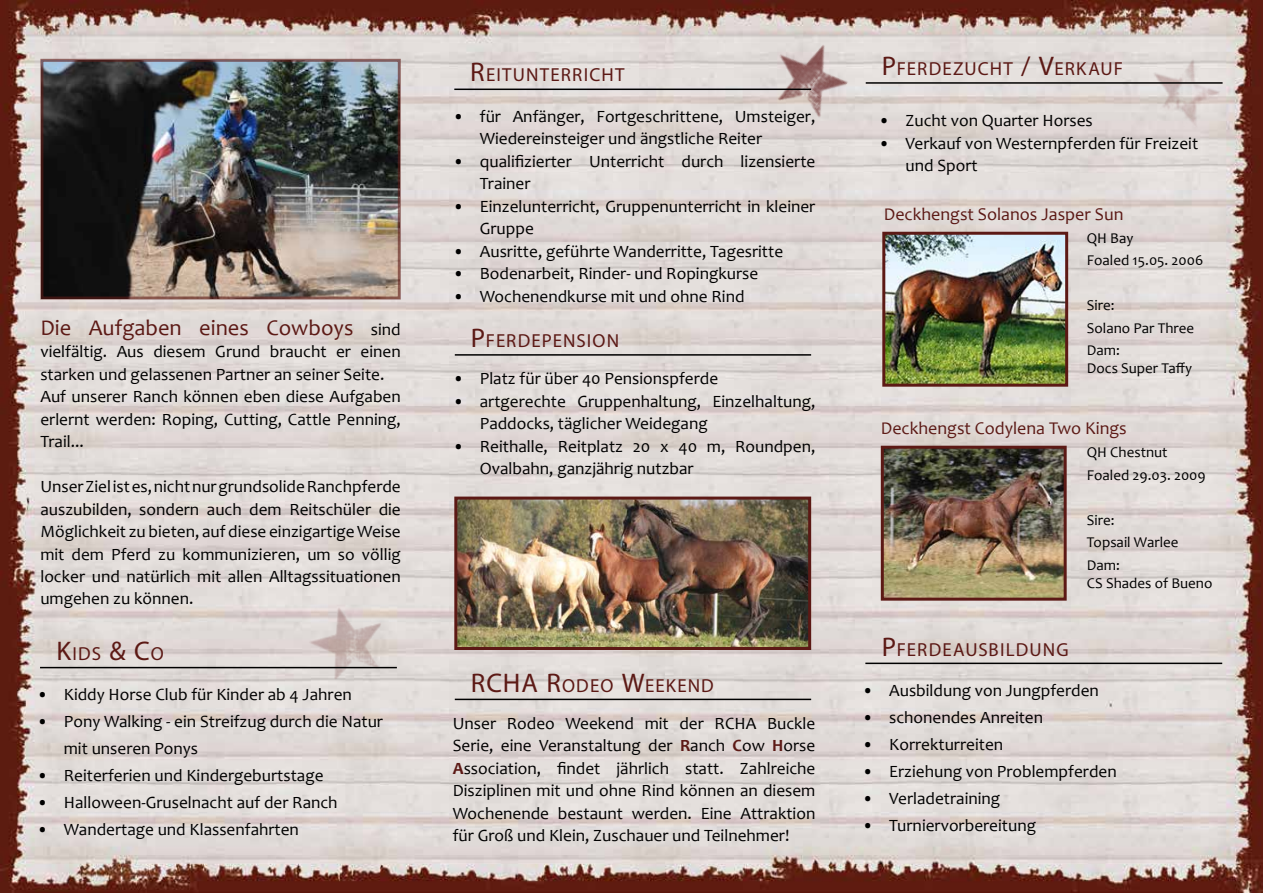
<style>
.page{position:relative;width:1263px;height:893px;background:#fff}
.page>*{position:absolute;margin:0;border:0;box-sizing:border-box;transform-origin:0 0}
.t1{font:27px "Myriad Pro";color:#5c1915}
.t2{font:22.5px "Candara";color:#5c1915}
.t3{font:18.9px "Myriad Pro";letter-spacing:.06em;color:#5c1915}
.t4{font:18px "Candara";color:#5c1915}
.t5{font:17.25px/22.5px "Candara";color:#000}
.t6{font:15px/22.5px "Candara";color:#000}
.s1{font-size:17.25px;color:#000}
.s2{font-size:27px}
.s3{font-weight:700;color:#5c1915}
</style>
<div class="page">
<img style="left:0;top:0;width:1263px;height:893px">
<img style="left:1130px;top:49px;width:102px;height:87px">
<hr style="left:866px;top:82px;width:356px;height:2px;background:#000">
<img style="left:886px;top:236px;width:178px;height:147px">
<div style="left:882px;top:232px;width:186px;height:155px;border:3px solid #5c1915"></div>
<img style="left:885px;top:450px;width:178px;height:147px">
<div style="left:881px;top:446px;width:186px;height:155px;border:3px solid #5c1915"></div>
<hr style="left:865px;top:663px;width:357px;height:1px;background:#000">
<img style="left:44px;top:63px;width:353px;height:233px">
<div style="left:40px;top:59px;width:361px;height:241px;border:3px solid #5c1915"></div>
<img style="left:295px;top:600px;width:102px;height:87px">
<hr style="left:40px;top:667px;width:357px;height:1px;background:#000">
<img style="left:740px;top:12px;width:134px;height:131px">
<hr style="left:454px;top:89px;width:357px;height:1px;background:#000">
<hr style="left:455px;top:354px;width:356px;height:2px;background:#000">
<hr style="left:455px;top:699px;width:356px;height:1px;background:#000">
<img style="left:458px;top:501px;width:349px;height:145px">
<div style="left:454px;top:497px;width:357px;height:153px;border:3px solid #5c1915"></div>
<h2 class="t2" style="left:40px;top:313px;width:362px">Die Aufgaben eines Cowboys <span class="s1">sind</span></h2>
<p class="t5" style="left:40px;top:340px;width:362px">vielfältig. Aus diesem Grund braucht er einen starken und gelassenen Partner an seiner Seite.<br>Auf unserer Ranch können eben diese Aufgaben erlernt werden: Roping, Cutting, Cattle Penning, Trail...</p>
<p class="t5" style="left:40px;top:475px;width:362px;text-align:justify">Unser Ziel ist es, nicht nur grundsolide Ranchpferde auszubilden, sondern auch dem Reitschüler die Möglichkeit zu bieten, auf diese einzigartige Weise mit dem Pferd zu kommunizieren, um so völlig locker und natürlich mit allen Alltagssituationen umgehen zu können.</p>
<p class="t3" style="left:56px;top:642px;width:109px"><span class="s2">K</span>IDS <span class="s2">&amp; C</span>O</p>
<p class="t5" style="left:37px;top:683px;width:317px">• Kiddy Horse Club für Kinder ab 4 Jahren</p>
<p class="t5" style="left:64px;top:708px;width:321px;line-height:27px;text-indent:-27px">• Pony Walking - ein Streifzug durch die Natur mit unseren Ponys</p>
<p class="t5" style="left:37px;top:764px;width:288px">• Reiterferien und Kindergeburtstage</p>
<p class="t5" style="left:37px;top:791px;width:302px">• Halloween-Gruselnacht auf der Ranch</p>
<p class="t5" style="left:37px;top:818px;width:264px">• Wandertage und Klassenfahrten</p>
<p class="t3" style="left:470px;top:63px;width:156px"><span class="s2">R</span>EITUNTERRICHT</p>
<p class="t5" style="left:480px;top:105px;width:337px;text-indent:-27px">• für Anfänger, Fortgeschrittene, Umsteiger,<br>Wiedereinsteiger und ängstliche Reiter</p>
<p class="t5" style="left:480px;top:150px;width:337px;text-indent:-27px">• qualifizierter Unterricht durch lizensierte<br>Trainer</p>
<p class="t5" style="left:480px;top:195px;width:337px;text-indent:-27px">• Einzelunterricht, Gruppenunterricht in kleiner<br>Gruppe</p>
<p class="t5" style="left:453px;top:240px;width:332px">• Ausritte, geführte Wanderritte, Tagesritte</p>
<p class="t5" style="left:453px;top:262px;width:307px">• Bodenarbeit, Rinder- und Ropingkurse</p>
<p class="t5" style="left:453px;top:285px;width:293px">• Wochenendkurse mit und ohne Rind</p>
<p class="t3" style="left:471px;top:329px;width:150px"><span class="s2">P</span>FERDEPENSION</p>
<p class="t5" style="left:453px;top:367px;width:267px">• Platz für über 40 Pensionspferde</p>
<p class="t5" style="left:480px;top:390px;width:337px;text-indent:-27px">• artgerechte Gruppenhaltung, Einzelhaltung,<br>Paddocks, täglicher Weidegang</p>
<p class="t5" style="left:480px;top:435px;width:337px;text-indent:-27px">• Reithalle, Reitplatz 20 x 40 m, Roundpen,<br>Ovalbahn, ganzjährig nutzbar</p>
<h1 class="t1" style="left:471px;top:666px;width:18px">RCHA</h1>
<p class="t3" style="left:546px;top:673px;width:169px"><span class="s2">R</span>ODEO <span class="s2">W</span>EEKEND</p>
<p class="t5" style="left:453px;top:712px;width:364px;text-align:justify">Unser Rodeo Weekend mit der RCHA Buckle Serie, eine Veranstaltung der <span class="s3">R</span>anch <span class="s3">C</span>ow <span class="s3">H</span>orse <span class="s3">A</span>ssociation, findet jährlich statt. Zahlreiche Disziplinen mit und ohne Rind können an diesem Wochenende bestaunt werden. Eine Attraktion für Groß und Klein, Zuschauer und Teilnehmer!</p>
<p class="t3" style="left:882px;top:57px;width:243px"><span class="s2">P</span>FERDEZUCHT <span class="s2">/ V</span>ERKAUF</p>
<p class="t5" style="left:878px;top:109px;width:216px">• Zucht von Quarter Horses</p>
<p class="t5" style="left:905px;top:132px;width:294px;text-indent:-27px">• Verkauf von Westernpferden für Freizeit und Sport</p>
<p class="t4" style="left:884px;top:203px;width:241px">Deckhengst Solanos Jasper Sun</p>
<p class="t6" style="left:1087px;top:226px;width:118px">QH Bay<br>Foaled 15.05. 2006</p>
<p class="t6" style="left:1087px;top:294px;width:109px">Sire:<br>Solano Par Three<br>Dam:</p>
<p class="t6" style="left:1087px;top:357px;width:107px">Docs Super Taffy</p>
<p class="t4" style="left:881px;top:417px;width:247px">Deckhengst Codylena Two Kings</p>
<p class="t6" style="left:1087px;top:441px;width:120px">QH Chestnut<br>Foaled 29.03. 2009</p>
<p class="t6" style="left:1087px;top:509px;width:93px">Sire:<br>Topsail Warlee<br>Dam:</p>
<p class="t6" style="left:1087px;top:572px;width:127px">CS Shades of Bueno</p>
<p class="t3" style="left:882px;top:638px;width:188px"><span class="s2">P</span>FERDEAUSBILDUNG</p>
<p class="t5" style="left:862px;top:679px;width:238px">• Ausbildung von Jungpferden</p>
<p class="t5" style="left:862px;top:706px;width:182px">• schonendes Anreiten</p>
<p class="t5" style="left:862px;top:733px;width:142px">• Korrekturreiten</p>
<p class="t5" style="left:862px;top:760px;width:256px">• Erziehung von Problempferden</p>
<p class="t5" style="left:862px;top:787px;width:140px">• Verladetraining</p>
<p class="t5" style="left:862px;top:814px;width:175px">• Turniervorbereitung</p>
</div>
